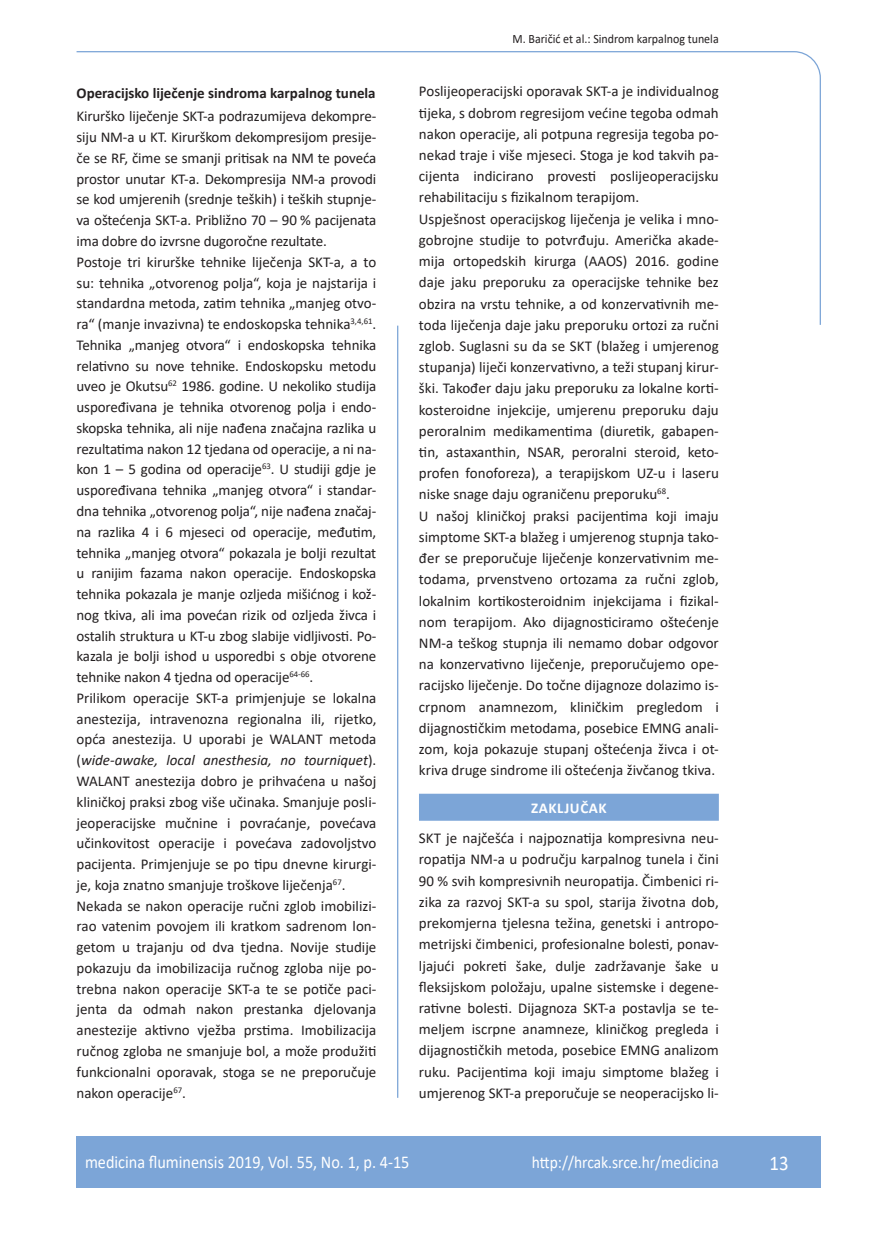
<style>
.page{position:relative;width:872px;height:1234px;background:#fff}
.page>*{position:absolute;margin:0;border:0;box-sizing:border-box;transform-origin:0 0}
.t1{font:21px "Calibri";color:#fff;scale:.9 1}
.t2{font:18px "Calibri";color:#fff;scale:.9 1}
.t3{font:17.25px "Calibri";color:#fff;scale:.9 1}
.osnovni_tekst{font:15px/21.1px "Calibri";color:#231f20;text-align:justify}
.podnaslov{font:700 15px "Calibri";color:#231f20}
.naslov_ruler{font:700 15px "Calibri";letter-spacing:.04em;color:#fff}
.glava{font:12.75px "Calibri";color:#231f20;scale:.94 1}
.s1{font-style:italic}
</style>
<div class="page">
<svg style="left:76px;top:51px;width:745px;height:275px"></svg>
<hr style="left:397px;top:325px;width:1px;height:772px;background:#7ca5d7">
<div style="left:77px;top:1135px;width:744px;height:51px;background:#7ca5d7"></div>
<div style="left:419px;top:793px;width:300px;height:27px;background:#7ca5d7"></div>
<p class="podnaslov" style="left:77px;top:82px;width:301px">Operacijsko liječenje sindroma karpalnog tunela</p>
<p class="osnovni_tekst" style="left:77px;top:106px;width:301px;line-height:20.7px">Kirurško liječenje SKT-a podrazumijeva dekompre&shy;siju NM-a u KT. Kirurškom dekompresijom presije&shy;če se RF, čime se smanji pritisak na NM te poveća prostor unutar KT-a. Dekompresija NM-a provodi se kod umjerenih (srednje teških) i teških stupnje&shy;va oštećenja SKT-a. Približno 70 – 90 % pacijenata ima dobre do izvrsne dugoročne rezultate.</p>
<p class="osnovni_tekst" style="left:77px;top:251px;width:301px;line-height:20.7px">Postoje tri kirurške tehnike liječenja SKT-a, a to su: tehnika „otvorenog polja“, koja je najstarija i standardna metoda, zatim tehnika „manjeg otvo&shy;ra“ (manje invazivna) te endoskopska tehnika<sup>3,4,61</sup>.</p>
<p class="osnovni_tekst" style="left:77px;top:334px;width:301px;line-height:20.7px">Tehnika „manjeg otvora“ i endoskopska tehnika relativno su nove tehnike. Endoskopsku metodu uveo je Okutsu<sup>62</sup> 1986. godine. U nekoliko studija uspoređivana je tehnika otvorenog polja i endo&shy;skopska tehnika, ali nije nađena značajna razlika u rezultatima nakon 12 tjedana od operacije, a ni na&shy;kon 1 – 5 godina od operacije<sup>63</sup>. U studiji gdje je uspoređivana tehnika „manjeg otvora“ i standar&shy;dna tehnika „otvorenog polja“, nije nađena značaj&shy;na razlika 4 i 6 mjeseci od operacije, međutim, tehnika „manjeg otvora“ pokazala je bolji rezultat u ranijim fazama nakon operacije. Endoskopska tehnika pokazala je manje ozljeda mišićnog i kož&shy;nog tkiva, ali ima povećan rizik od ozljeda živca i ostalih struktura u KT-u zbog slabije vidljivosti. Po&shy;kazala je bolji ishod u usporedbi s obje otvorene tehnike nakon 4 tjedna od operacije<sup>64-66</sup>.</p>
<p class="osnovni_tekst" style="left:77px;top:687px;width:301px;line-height:20.7px">Prilikom operacije SKT-a primjenjuje se lokalna anestezija, intravenozna regionalna ili, rijetko, opća anestezija. U uporabi je WALANT metoda (<span class="s1">wide-awake, local anesthesia, no tourniquet</span>).<br>WALANT anestezija dobro je prihvaćena u našoj kliničkoj praksi zbog više učinaka. Smanjuje posli&shy;jeoperacijske mučnine i povraćanje, povećava učinkovitost operacije i povećava zadovoljstvo pacijenta. Primjenjuje se po tipu dnevne kirurgi&shy;je, koja znatno smanjuje troškove liječenja<sup>67</sup>.</p>
<p class="osnovni_tekst" style="left:77px;top:894px;width:301px">Nekada se nakon operacije ručni zglob imobilizi&shy;rao vatenim povojem ili kratkom sadrenom lon&shy;getom u trajanju od dva tjedna. Novije studije pokazuju da imobilizacija ručnog zgloba nije po&shy;trebna nakon operacije SKT-a te se potiče paci&shy;jenta da odmah nakon prestanka djelovanja anestezije aktivno vježba prstima. Imobilizacija ručnog zgloba ne smanjuje bol, a može produžiti funkcionalni oporavak, stoga se ne preporučuje nakon operacije<sup>67</sup>.</p>
<p class="glava" style="left:512px;top:29px;width:221px">M. Baričić et al.: Sindrom karpalnog tunela</p>
<p class="osnovni_tekst" style="left:419px;top:80px;width:301px">Poslijeoperacijski oporavak SKT-a je individualnog tijeka, s dobrom regresijom većine tegoba odmah nakon operacije, ali potpuna regresija tegoba po&shy;nekad traje i više mjeseci. Stoga je kod takvih pa&shy;cijenta indicirano provesti poslijeoperacijsku rehabilitaciju s fizikalnom terapijom.</p>
<p class="osnovni_tekst" style="left:419px;top:208px;width:301px">Uspješnost operacijskog liječenja je velika i mno&shy;gobrojne studije to potvrđuju. Američka akade&shy;mija ortopedskih kirurga (AAOS) 2016. godine daje jaku preporuku za operacijske tehnike bez obzira na vrstu tehnike, a od konzervativnih me&shy;toda liječenja daje jaku preporuku ortozi za ručni zglob. Suglasni su da se SKT (blažeg i umjerenog stupanja) liječi konzervativno, a teži stupanj kirur&shy;ški. Također daju jaku preporuku za lokalne korti&shy;kosteroidne injekcije, umjerenu preporuku daju peroralnim medikamentima (diuretik, gabapen&shy;tin, astaxanthin, NSAR, peroralni steroid, keto&shy;profen fonoforeza), a terapijskom UZ-u i laseru niske snage daju ograničenu preporuku<sup>68</sup>.</p>
<p class="osnovni_tekst" style="left:419px;top:504px;width:301px">U našoj kliničkoj praksi pacijentima koji imaju simptome SKT-a blažeg i umjerenog stupnja tako&shy;đer se preporučuje liječenje konzervativnim me&shy;todama, prvenstveno ortozama za ručni zglob, lokalnim kortikosteroidnim injekcijama i fizikal&shy;nom terapijom. Ako dijagnosticiramo oštećenje NM-a teškog stupnja ili nemamo dobar odgovor na konzervativno liječenje, preporučujemo ope&shy;racijsko liječenje. Do točne dijagnoze dolazimo is&shy;crpnom anamnezom, kliničkim pregledom i dijagnostičkim metodama, posebice EMNG anali&shy;zom, koja pokazuje stupanj oštećenja živca i ot&shy;kriva druge sindrome ili oštećenja živčanog tkiva.</p>
<p class="naslov_ruler" style="left:531px;top:796px;width:77px">ZAKLJUČAK</p>
<p class="osnovni_tekst" style="left:419px;top:827px;width:301px">SKT je najčešća i najpoznatija kompresivna neu&shy;ropatija NM-a u području karpalnog tunela i čini 90 % svih kompresivnih neuropatija. Čimbenici ri&shy;zika za razvoj SKT-a su spol, starija životna dob, prekomjerna tjelesna težina, genetski i antropo&shy;metrijski čimbenici, profesionalne bolesti, ponav&shy;ljajući pokreti šake, dulje zadržavanje šake u fleksijskom položaju, upalne sistemske i degene&shy;rativne bolesti. Dijagnoza SKT-a postavlja se te&shy;meljem iscrpne anamneze, kliničkog pregleda i dijagnostičkih metoda, posebice EMNG analizom ruku. Pacijentima koji imaju simptome blažeg i umjerenog SKT-a preporučuje se neoperacijsko li-</p>
<p class="t2" style="left:85px;top:1149px;width:362px">medicina fluminensis 2019, Vol. 55, No. 1, p. 4-15</p>
<p class="t3" style="left:532px;top:1150px;width:209px">http://hrcak.srce.hr/medicina</p>
<p class="t1" style="left:769px;top:1147px;width:23px">13</p>
</div>
